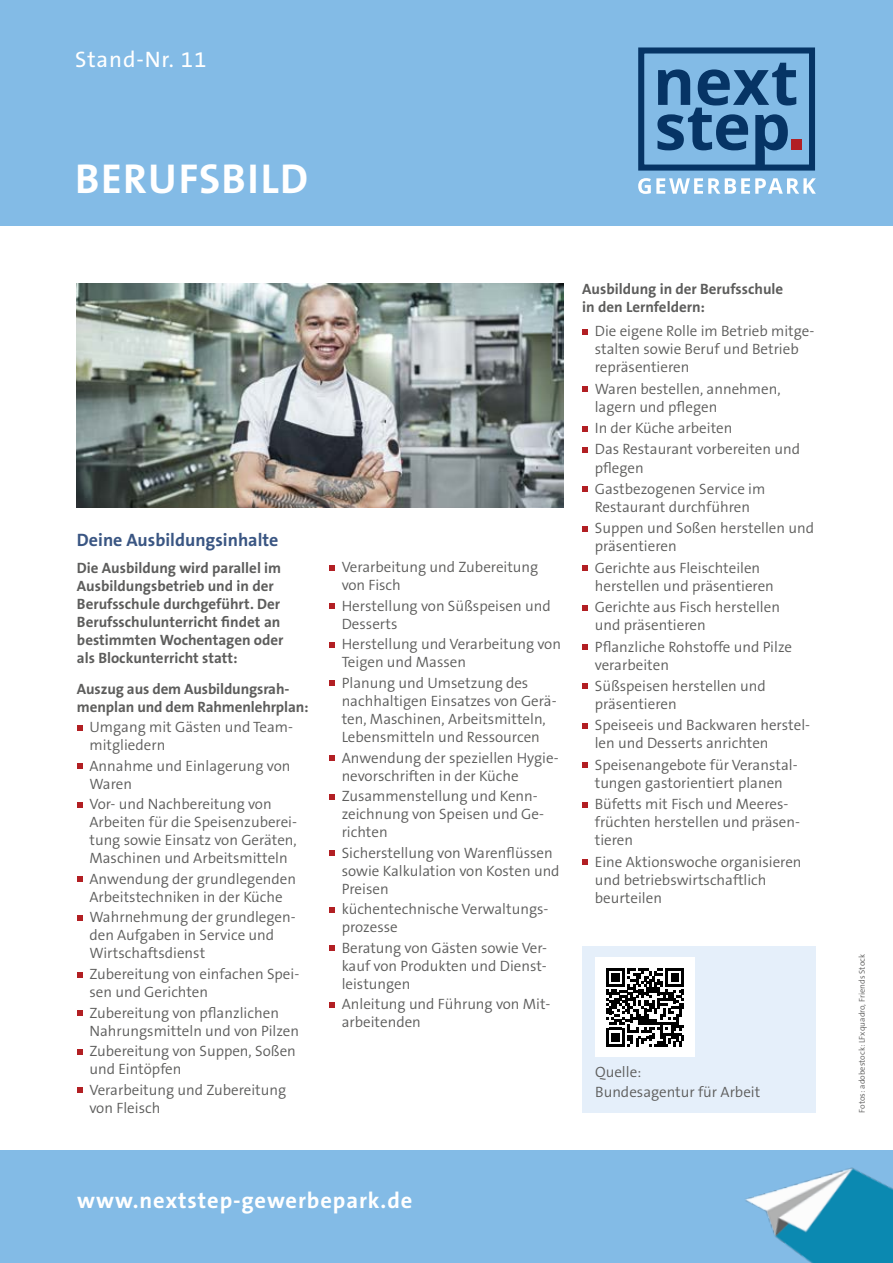
<style>
.page{position:relative;width:893px;height:1263px;background:#fff}
.page>*{position:absolute;margin:0;border:0;box-sizing:border-box;transform-origin:0 0}
.t1{font:700 42px "The Sans B7";letter-spacing:.03em;color:#fff}
.t2{font:700 22.5px "The Sans B7";letter-spacing:.04em;color:#fff}
.t3{font:22.5px "The Sans B5 Plain";letter-spacing:.04em;color:#fff}
.t4{font:700 18px "The Sans B7";color:#3a5683}
.t5{font:300 15px/18px "The Sans B4";color:#5d5d5c}
.t6{font:700 15px/18px "The Sans B7";color:#5d5d5c}
.t7{font:300 8.4px "The Sans B4";color:#5d5d5c}
</style>
<div class="page">
<div style="left:0;top:0;width:893px;height:225px;background:#83bbe6"></div>
<div style="left:0;top:1150px;width:893px;height:113px;background:#83bbe6"></div>
<img style="left:745px;top:1167px;width:148px;height:96px">
<div style="left:638px;top:47px;width:177px;height:124px;border:6px solid #063465"></div>
<svg style="left:657px;top:63px;width:139px;height:102px"></svg>
<div style="left:791px;top:139px;width:10px;height:11px;background:#b21f23"></div>
<svg style="left:638px;top:178px;width:178px;height:16px"></svg>
<div style="left:582px;top:946px;width:234px;height:167px;background:#e5effa"></div>
<svg style="left:77px;top:725px;width:6px;height:6px"></svg>
<svg style="left:77px;top:763px;width:6px;height:6px"></svg>
<svg style="left:77px;top:802px;width:6px;height:6px"></svg>
<svg style="left:77px;top:876px;width:6px;height:6px"></svg>
<svg style="left:77px;top:915px;width:6px;height:6px"></svg>
<svg style="left:77px;top:972px;width:6px;height:5px"></svg>
<svg style="left:77px;top:1010px;width:6px;height:6px"></svg>
<svg style="left:77px;top:1049px;width:6px;height:6px"></svg>
<svg style="left:77px;top:1087px;width:6px;height:6px"></svg>
<img style="left:76px;top:283px;width:488px;height:225px">
<svg style="left:329px;top:565px;width:6px;height:6px"></svg>
<svg style="left:329px;top:603px;width:6px;height:6px"></svg>
<svg style="left:329px;top:642px;width:6px;height:6px"></svg>
<svg style="left:329px;top:680px;width:6px;height:6px"></svg>
<svg style="left:329px;top:755px;width:6px;height:6px"></svg>
<svg style="left:329px;top:794px;width:6px;height:5px"></svg>
<svg style="left:329px;top:850px;width:6px;height:6px"></svg>
<svg style="left:329px;top:907px;width:6px;height:6px"></svg>
<svg style="left:329px;top:945px;width:6px;height:6px"></svg>
<svg style="left:329px;top:1002px;width:6px;height:6px"></svg>
<svg style="left:582px;top:329px;width:6px;height:6px"></svg>
<svg style="left:582px;top:386px;width:6px;height:6px"></svg>
<svg style="left:582px;top:426px;width:6px;height:6px"></svg>
<svg style="left:582px;top:447px;width:6px;height:6px"></svg>
<svg style="left:582px;top:486px;width:6px;height:6px"></svg>
<svg style="left:582px;top:526px;width:6px;height:6px"></svg>
<svg style="left:582px;top:565px;width:6px;height:6px"></svg>
<svg style="left:582px;top:605px;width:6px;height:6px"></svg>
<svg style="left:582px;top:644px;width:6px;height:6px"></svg>
<svg style="left:582px;top:683px;width:6px;height:6px"></svg>
<svg style="left:582px;top:723px;width:6px;height:6px"></svg>
<svg style="left:582px;top:762px;width:6px;height:6px"></svg>
<svg style="left:582px;top:802px;width:6px;height:6px"></svg>
<svg style="left:582px;top:859px;width:6px;height:6px"></svg>
<div style="left:595px;top:957px;width:100px;height:100px;background:#fff"></div>
<svg style="left:606px;top:968px;width:78px;height:78px"></svg>
<h2 class="t3" style="left:75px;top:48px;width:133px">Stand-Nr. 11</h2>
<h1 class="t1" style="left:75px;top:156px;width:234px">BERUFSBILD</h1>
<p class="t4" style="left:77px;top:531px;width:203px">Deine Ausbildungsinhalte</p>
<p class="t6" style="left:77px;top:559px;width:208px">Die Ausbildung wird parallel im<br>Ausbildungsbetrieb und in der<br>Berufsschule durchgeführt. Der<br>Berufsschulunterricht findet an bestimmten Wochentagen oder als Blockunterricht statt:</p>
<p class="t6" style="left:77px;top:680px;width:233px">Auszug aus dem Ausbildungsrah&shy;menplan und dem Rahmenlehrplan:</p>
<p class="t5" style="left:89px;top:719px;width:205px">Umgang mit Gästen und Team&shy;mitgliedern</p>
<p class="t5" style="left:89px;top:757px;width:202px">Annahme und Einlagerung von<br>Waren</p>
<p class="t5" style="left:89px;top:796px;width:209px">Vor- und Nachbereitung von<br>Arbeiten für die Speisenzuberei&shy;tung sowie Einsatz von Geräten,<br>Maschinen und Arbeitsmitteln</p>
<p class="t5" style="left:89px;top:870px;width:208px">Anwendung der grundlegenden<br>Arbeitstechniken in der Küche</p>
<p class="t5" style="left:89px;top:909px;width:208px">Wahrnehmung der grundlegen&shy;den Aufgaben in Service und<br>Wirtschaftsdienst</p>
<p class="t5" style="left:89px;top:965px;width:211px">Zubereitung von einfachen Spei&shy;sen und Gerichten</p>
<p class="t5" style="left:89px;top:1004px;width:211px">Zubereitung von pflanzlichen<br>Nahrungsmitteln und von Pilzen</p>
<p class="t5" style="left:89px;top:1042px;width:208px">Zubereitung von Suppen, Soßen und Eintöpfen</p>
<p class="t5" style="left:89px;top:1081px;width:198px">Verarbeitung und Zubereitung von Fleisch</p>
<p class="t5" style="left:342px;top:559px;width:198px">Verarbeitung und Zubereitung von Fisch</p>
<p class="t5" style="left:342px;top:597px;width:211px">Herstellung von Süßspeisen und<br>Desserts</p>
<p class="t5" style="left:342px;top:636px;width:221px">Herstellung und Verarbeitung von<br>Teigen und Massen</p>
<p class="t5" style="left:342px;top:674px;width:216px">Planung und Umsetzung des nachhaltigen Einsatzes von Gerä&shy;ten, Maschinen, Arbeitsmitteln,<br>Lebensmitteln und Ressourcen</p>
<p class="t5" style="left:342px;top:749px;width:218px">Anwendung der speziellen Hygie&shy;nevorschriften in der Küche</p>
<p class="t5" style="left:342px;top:787px;width:204px">Zusammenstellung und Kenn&shy;zeichnung von Speisen und Ge&shy;richten</p>
<p class="t5" style="left:342px;top:844px;width:219px">Sicherstellung von Warenflüssen sowie Kalkulation von Kosten und<br>Preisen</p>
<p class="t5" style="left:342px;top:900px;width:208px">küchentechnische Verwaltungs&shy;prozesse</p>
<p class="t5" style="left:342px;top:939px;width:207px;text-align:justify">Beratung von Gästen sowie Ver&shy;kauf von Produkten und Dienst&shy;leistungen</p>
<p class="t5" style="left:342px;top:996px;width:210px">Anleitung und Führung von Mit&shy;arbeitenden</p>
<p class="t6" style="left:582px;top:280px;width:202px">Ausbildung in der Berufsschule in den Lernfeldern:</p>
<p class="t5" style="left:595px;top:323px;width:221px">Die eigene Rolle im Betrieb mitge&shy;stalten sowie Beruf und Betrieb repräsentieren</p>
<p class="t5" style="left:595px;top:380px;width:187px">Waren bestellen, annehmen, lagern und pflegen</p>
<p class="t5" style="left:595px;top:418px;width:207px;line-height:21.5px">In der Küche arbeiten<br>Das Restaurant vorbereiten und</p>
<p class="t5" style="left:595px;top:457px;width:172px;line-height:21.5px">pflegen<br>Gastbezogenen Service im</p>
<p class="t5" style="left:595px;top:497px;width:221px;line-height:21.5px">Restaurant durchführen<br>Suppen und Soßen herstellen und</p>
<p class="t5" style="left:595px;top:536px;width:167px;line-height:21.5px">präsentieren<br>Gerichte aus Fleischteilen</p>
<p class="t5" style="left:595px;top:575px;width:187px;line-height:21.5px">herstellen und präsentieren<br>Gerichte aus Fisch herstellen</p>
<p class="t5" style="left:595px;top:615px;width:199px;line-height:21.5px">und präsentieren<br>Pflanzliche Rohstoffe und Pilze</p>
<p class="t5" style="left:595px;top:654px;width:173px;line-height:21.5px">verarbeiten<br>Süßspeisen herstellen und</p>
<p class="t5" style="left:595px;top:694px;width:217px;line-height:21.5px">präsentieren<br>Speiseeis und Backwaren herstel-</p>
<p class="t5" style="left:595px;top:733px;width:204px;line-height:21.5px">len und Desserts anrichten<br>Speisenangebote für Veranstal-</p>
<p class="t5" style="left:595px;top:772px;width:195px;line-height:21.5px">tungen gastorientiert planen<br>Büfetts mit Fisch und Meeres-</p>
<p class="t5" style="left:595px;top:813px;width:207px">früchten herstellen und präsen&shy;tieren</p>
<p class="t5" style="left:595px;top:853px;width:208px">Eine Aktionswoche organisieren und betriebswirtschaftlich beurteilen</p>
<p class="t5" style="left:595px;top:1063px;width:167px;line-height:19.5px">Quelle:<br>Bundesagentur für Arbeit</p>
<h2 class="t2" style="left:77px;top:1188px;width:337px">www.nextstep-gewerbepark.de</h2>
<p class="t7" style="left:857px;top:1112px;width:160px;rotate:-90deg">Fotos: adobestock: LFxquadro, Friends Stock</p>
</div>
